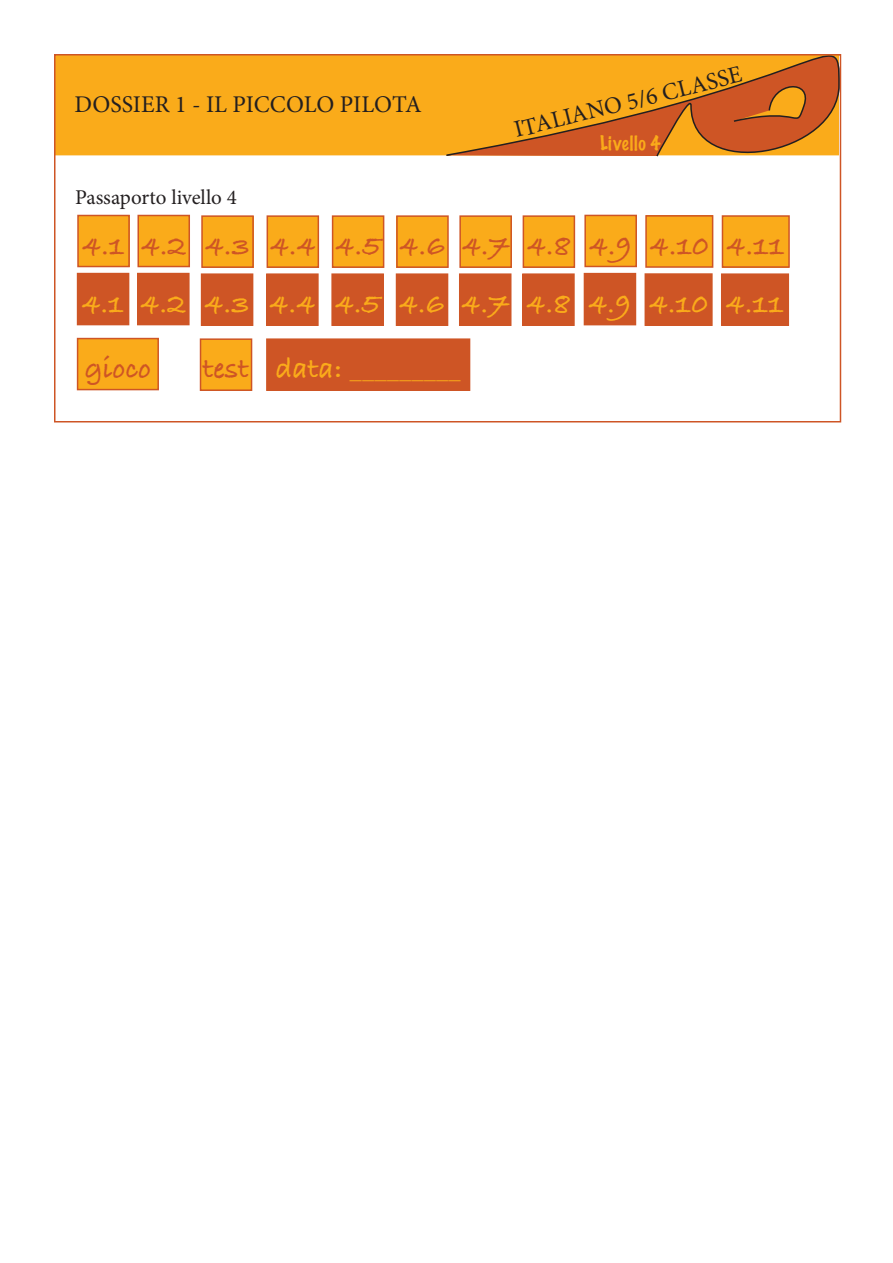
<style>
.page{position:relative;width:893px;height:1263px;background:#fff}
.page>*{position:absolute;margin:0;border:0;box-sizing:border-box;transform-origin:0 0}
.t1{font:700 30px "Bradley Hand ITCTT";color:#faab1a}
.t2{font:700 30px "Bradley Hand ITCTT";color:#ce5525}
.t3{font:24px "Minion Pro";color:#231f20}
.t4{font:21px "Minion Pro";letter-spacing:-.005em;color:#231f20}
.t5{font:100 18px "Marker Felt";letter-spacing:.045em;color:#faab1a}
</style>
<div class="page">
<div style="left:54px;top:54px;width:785px;height:101px;background:#faab1a"></div>
<svg style="left:445px;top:57px;width:393px;height:100px"></svg>
<svg style="left:732px;top:77px;width:83px;height:55px"></svg>
<div style="left:54px;top:54px;width:787px;height:368px;border:2px solid #ce5525"></div>
<div style="left:78px;top:215px;width:51px;height:51px;background:#faab1a"></div>
<div style="left:77px;top:215px;width:53px;height:52px;border:2px solid #ce5525"></div>
<div style="left:138px;top:215px;width:51px;height:51px;background:#faab1a"></div>
<div style="left:137px;top:215px;width:53px;height:52px;border:2px solid #ce5525"></div>
<div style="left:202px;top:216px;width:51px;height:51px;background:#faab1a"></div>
<div style="left:201px;top:215px;width:53px;height:53px;border:2px solid #ce5525"></div>
<div style="left:267px;top:216px;width:51px;height:51px;background:#faab1a"></div>
<div style="left:267px;top:215px;width:52px;height:53px;border:2px solid #ce5525"></div>
<div style="left:333px;top:216px;width:51px;height:51px;background:#faab1a"></div>
<div style="left:332px;top:215px;width:52px;height:53px;border:2px solid #ce5525"></div>
<div style="left:397px;top:216px;width:51px;height:51px;background:#faab1a"></div>
<div style="left:396px;top:215px;width:53px;height:53px;border:2px solid #ce5525"></div>
<div style="left:460px;top:216px;width:51px;height:51px;background:#faab1a"></div>
<div style="left:459px;top:215px;width:53px;height:53px;border:2px solid #ce5525"></div>
<div style="left:523px;top:216px;width:51px;height:51px;background:#faab1a"></div>
<div style="left:523px;top:215px;width:52px;height:53px;border:2px solid #ce5525"></div>
<div style="left:201px;top:339px;width:51px;height:51px;background:#faab1a"></div>
<div style="left:200px;top:338px;width:52px;height:53px;border:2px solid #ce5525"></div>
<div style="left:78px;top:339px;width:80px;height:51px;background:#faab1a"></div>
<div style="left:77px;top:338px;width:82px;height:52px;border:2px solid #ce5525"></div>
<div style="left:585px;top:215px;width:51px;height:51px;background:#faab1a"></div>
<div style="left:584px;top:215px;width:53px;height:52px;border:2px solid #ce5525"></div>
<div style="left:646px;top:216px;width:67px;height:51px;background:#faab1a"></div>
<div style="left:645px;top:215px;width:68px;height:53px;border:2px solid #ce5525"></div>
<div style="left:722px;top:216px;width:67px;height:51px;background:#faab1a"></div>
<div style="left:722px;top:215px;width:68px;height:53px;border:2px solid #ce5525"></div>
<div style="left:267px;top:339px;width:203px;height:51px;background:#ce5525"></div>
<div style="left:266px;top:338px;width:204px;height:53px;border:2px solid #ce5525"></div>
<div style="left:584px;top:274px;width:51px;height:51px;background:#ce5525"></div>
<div style="left:584px;top:273px;width:52px;height:52px;border:2px solid #ce5525"></div>
<div style="left:78px;top:274px;width:51px;height:51px;background:#ce5525"></div>
<div style="left:77px;top:273px;width:52px;height:52px;border:2px solid #ce5525"></div>
<div style="left:138px;top:274px;width:51px;height:51px;background:#ce5525"></div>
<div style="left:137px;top:273px;width:53px;height:52px;border:2px solid #ce5525"></div>
<div style="left:202px;top:274px;width:51px;height:51px;background:#ce5525"></div>
<div style="left:201px;top:273px;width:52px;height:53px;border:2px solid #ce5525"></div>
<div style="left:267px;top:274px;width:51px;height:51px;background:#ce5525"></div>
<div style="left:266px;top:273px;width:53px;height:53px;border:2px solid #ce5525"></div>
<div style="left:332px;top:274px;width:51px;height:51px;background:#ce5525"></div>
<div style="left:331px;top:273px;width:53px;height:53px;border:2px solid #ce5525"></div>
<div style="left:396px;top:274px;width:52px;height:51px;background:#ce5525"></div>
<div style="left:396px;top:273px;width:52px;height:53px;border:2px solid #ce5525"></div>
<div style="left:460px;top:274px;width:51px;height:51px;background:#ce5525"></div>
<div style="left:459px;top:273px;width:52px;height:53px;border:2px solid #ce5525"></div>
<div style="left:523px;top:274px;width:51px;height:51px;background:#ce5525"></div>
<div style="left:522px;top:273px;width:53px;height:53px;border:2px solid #ce5525"></div>
<div style="left:645px;top:274px;width:67px;height:51px;background:#ce5525"></div>
<div style="left:645px;top:273px;width:68px;height:53px;border:2px solid #ce5525"></div>
<div style="left:722px;top:274px;width:66px;height:51px;background:#ce5525"></div>
<div style="left:721px;top:273px;width:68px;height:53px;border:2px solid #ce5525"></div>
<p class="t3" style="left:74px;top:88px;width:349px">DOSSIER 1 - IL PICCOLO PILOTA</p>
<p class="t4" style="left:75px;top:183px;width:163px">Passaporto livello 4</p>
<p class="t3" style="left:511px;top:114px;width:235px;rotate:-14deg">ITALIANO 5/6 CLASSE</p>
<p class="t5" style="left:600px;top:134px;width:62px">Livello 4</p>
<p class="t2" style="left:82px;top:229px;width:490px">4.1 4.2 4.3 4.4 4.5 4.6 4.7 4.8</p>
<p class="t2" style="left:589px;top:229px;width:197px">4.9 4.10 4.11</p>
<p class="t1" style="left:82px;top:287px;width:704px">4.1 4.2 4.3 4.4 4.5 4.6 4.7 4.8 4.9 4.10 4.11</p>
<p class="t2" style="left:85px;top:351px;width:68px">gioco</p>
<p class="t2" style="left:203px;top:352px;width:48px">test</p>
<p class="t1" style="left:276px;top:352px;width:187px">data: _________</p>
</div>
